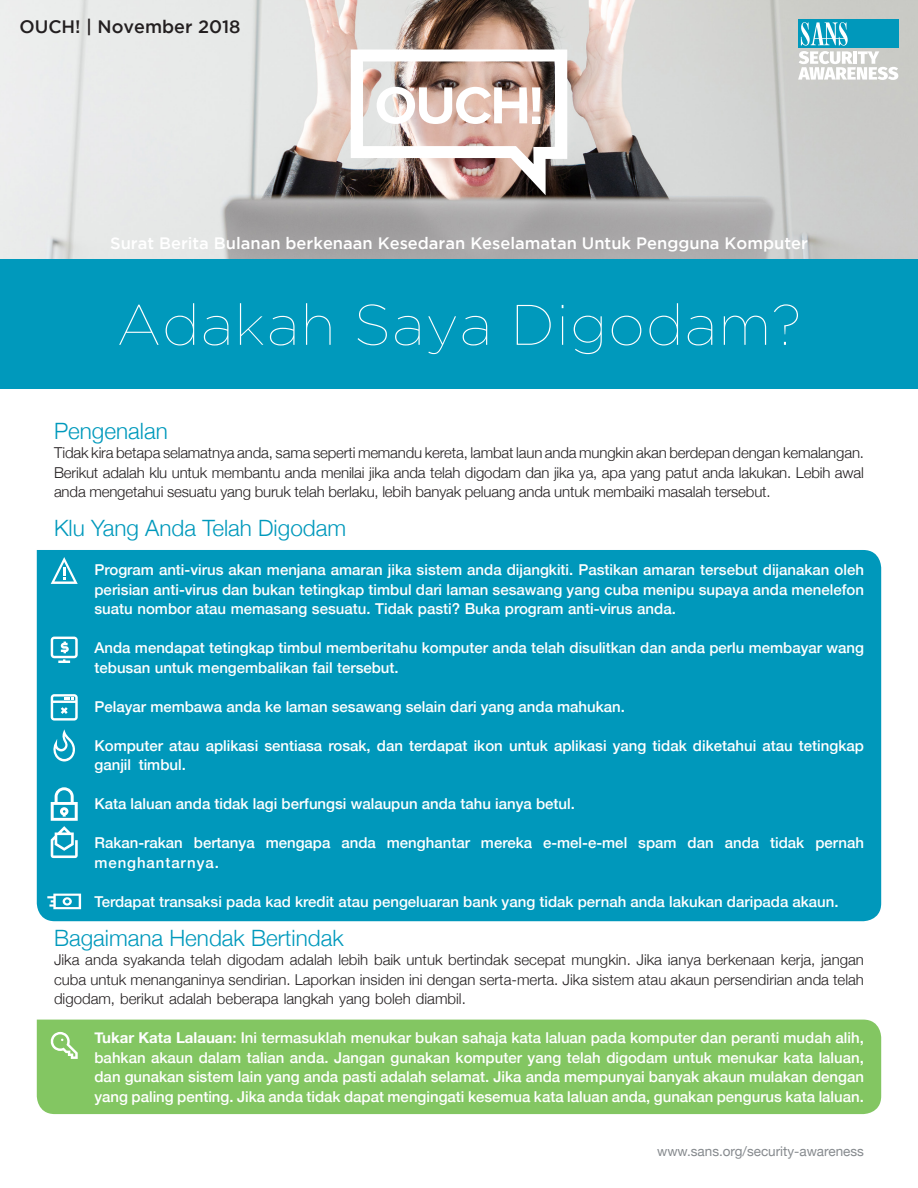
<style>
.page{position:relative;width:918px;height:1188px;background:#fff}
.page>*{position:absolute;margin:0;border:0;box-sizing:border-box;transform-origin:0 0}
.t1{font:100 57px "Gotham";letter-spacing:.025em;color:#fff}
.MainText{font:300 22.5px "Helvetica Neue";color:#0099bc}
.t2{font:500 18px "Gotham";color:#231f20}
.t3{font:500 16.5px "Gotham";color:#fff}
.MainText-2{font:500 15px/19.5px "Helvetica Neue";color:#fff;text-align:justify}
.MainText-3{font:300 15px/19.5px "Helvetica Neue";letter-spacing:-.005em;color:#231f20;text-align:justify}
.MainText-4{font:500 15px/19.5px "Helvetica Neue";letter-spacing:.06em;color:#fff}
.t4{font:13.5px "Helvetica Neue";color:#868a8e}
.s1{font-weight:700}
</style>
<div class="page">
<div style="left:37px;top:550px;width:844px;height:371px;background:#0098bb"></div>
<div style="left:37px;top:1020px;width:844px;height:94px;background:#83c662"></div>
<img style="left:0;top:0;width:918px;height:259px">
<div style="left:0;top:259px;width:918px;height:130px;background:#0099bc"></div>
<img style="left:351px;top:50px;width:216px;height:145px">
<div style="left:798px;top:19px;width:100px;height:29px;background:#0098bb"></div>
<svg style="left:798px;top:22px;width:100px;height:58px"></svg>
<svg style="left:50px;top:1032px;width:28px;height:27px"></svg>
<svg style="left:51px;top:557px;width:27px;height:27px"></svg>
<svg style="left:51px;top:637px;width:27px;height:26px"></svg>
<svg style="left:52px;top:729px;width:24px;height:32px"></svg>
<svg style="left:51px;top:694px;width:27px;height:27px"></svg>
<svg style="left:51px;top:787px;width:27px;height:71px"></svg>
<svg style="left:47px;top:894px;width:34px;height:15px"></svg>
<p class="t2" style="left:19px;top:16px;width:223px">OUCH! | November 2018</p>
<p class="t3" style="left:110px;top:233px;width:699px">Surat Berita Bulanan berkenaan Kesedaran Keselamatan Untuk Pengguna Komputer</p>
<p class="t1" style="left:117px;top:294px;width:685px">Adakah Saya Digodam?</p>
<p class="MainText" style="left:54px;top:412px;width:115px">Pengenalan</p>
<p class="MainText-3" style="left:54px;top:442px;width:812px">Tidak kira betapa selamatnya anda, sama seperti memandu kereta, lambat laun anda mungkin akan berdepan dengan kemalangan.<br>Berikut adalah klu untuk membantu anda menilai jika anda telah digodam dan jika ya, apa yang patut anda lakukan. Lebih awal anda mengetahui sesuatu yang buruk telah berlaku, lebih banyak peluang anda untuk membaiki masalah tersebut.</p>
<p class="MainText" style="left:54px;top:510px;width:294px">Klu Yang Anda Telah Digodam</p>
<p class="MainText-2" style="left:94px;top:559px;width:771px">Program anti-virus akan menjana amaran jika sistem anda dijangkiti. Pastikan amaran tersebut dijanakan oleh perisian anti-virus dan bukan tetingkap timbul dari laman sesawang yang cuba menipu supaya anda menelefon suatu nombor atau memasang sesuatu. Tidak pasti? Buka program anti-virus anda.</p>
<p class="MainText-2" style="left:94px;top:637px;width:771px">Anda mendapat tetingkap timbul memberitahu komputer anda telah disulitkan dan anda perlu membayar wang tebusan untuk mengembalikan fail tersebut.</p>
<p class="MainText-2" style="left:94px;top:695px;width:532px">Pelayar membawa anda ke laman sesawang selain dari yang anda mahukan.</p>
<p class="MainText-2" style="left:139px;top:734px;width:727px;text-indent:-44px">Komputer atau aplikasi sentiasa rosak, dan terdapat ikon untuk aplikasi yang tidak diketahui atau tetingkap timbul.</p>
<p class="MainText-2" style="left:94px;top:754px;width:38px">ganjil</p>
<p class="MainText-2" style="left:94px;top:793px;width:482px">Kata laluan anda tidak lagi berfungsi walaupun anda tahu ianya betul.</p>
<p class="MainText-4" style="left:94px;top:832px;width:126px">Rakan-rakan menghantarnya.</p>
<p class="MainText-2" style="left:94px;top:890px;width:746px">Terdapat transaksi pada kad kredit atau pengeluaran bank yang tidak pernah anda lakukan daripada akaun.</p>
<p class="MainText" style="left:54px;top:919px;width:291px">Bagaimana Hendak Bertindak</p>
<p class="MainText-3" style="left:54px;top:949px;width:812px">Jika anda syakanda telah digodam adalah lebih baik untuk bertindak secepat mungkin. Jika ianya berkenaan kerja, jangan cuba untuk menanganinya sendirian. Laporkan insiden ini dengan serta-merta. Jika sistem atau akaun persendirian anda telah digodam, berikut adalah beberapa langkah yang boleh diambil.</p>
<p class="MainText-2" style="left:94px;top:1027px;width:771px"><span class="s1">Tukar Kata Lalauan</span>: Ini termasuklah menukar bukan sahaja kata laluan pada komputer dan peranti mudah alih, bahkan akaun dalam talian anda. Jangan gunakan komputer yang telah digodam untuk menukar kata laluan, dan gunakan sistem lain yang anda pasti adalah selamat. Jika anda mempunyai banyak akaun mulakan dengan yang paling penting. Jika anda tidak dapat mengingati kesemua kata laluan anda, gunakan pengurus kata laluan.</p>
<p class="MainText-2" style="left:194px;top:832px;width:62px">bertanya</p>
<p class="MainText-2" style="left:341px;top:832px;width:36px">anda</p>
<p class="MainText-2" style="left:387px;top:832px;width:85px">menghantar</p>
<p class="MainText-2" style="left:481px;top:832px;width:53px">mereka</p>
<p class="MainText-2" style="left:543px;top:832px;width:86px">-e mel -e- mel</p>
<p class="MainText-2" style="left:688px;top:832px;width:28px">dan</p>
<p class="MainText-2" style="left:725px;top:832px;width:36px">anda</p>
<p class="MainText-2" style="left:770px;top:832px;width:36px">tidak</p>
<p class="MainText-2" style="left:815px;top:832px;width:50px">pernah</p>
<p class="MainText-2" style="left:266px;top:832px;width:66px">mengapa</p>
<p class="MainText-2" style="left:638px;top:832px;width:40px">spam</p>
<p class="t4" style="left:657px;top:1142px;width:208px">www.sans.org/security-awareness</p>
</div>
